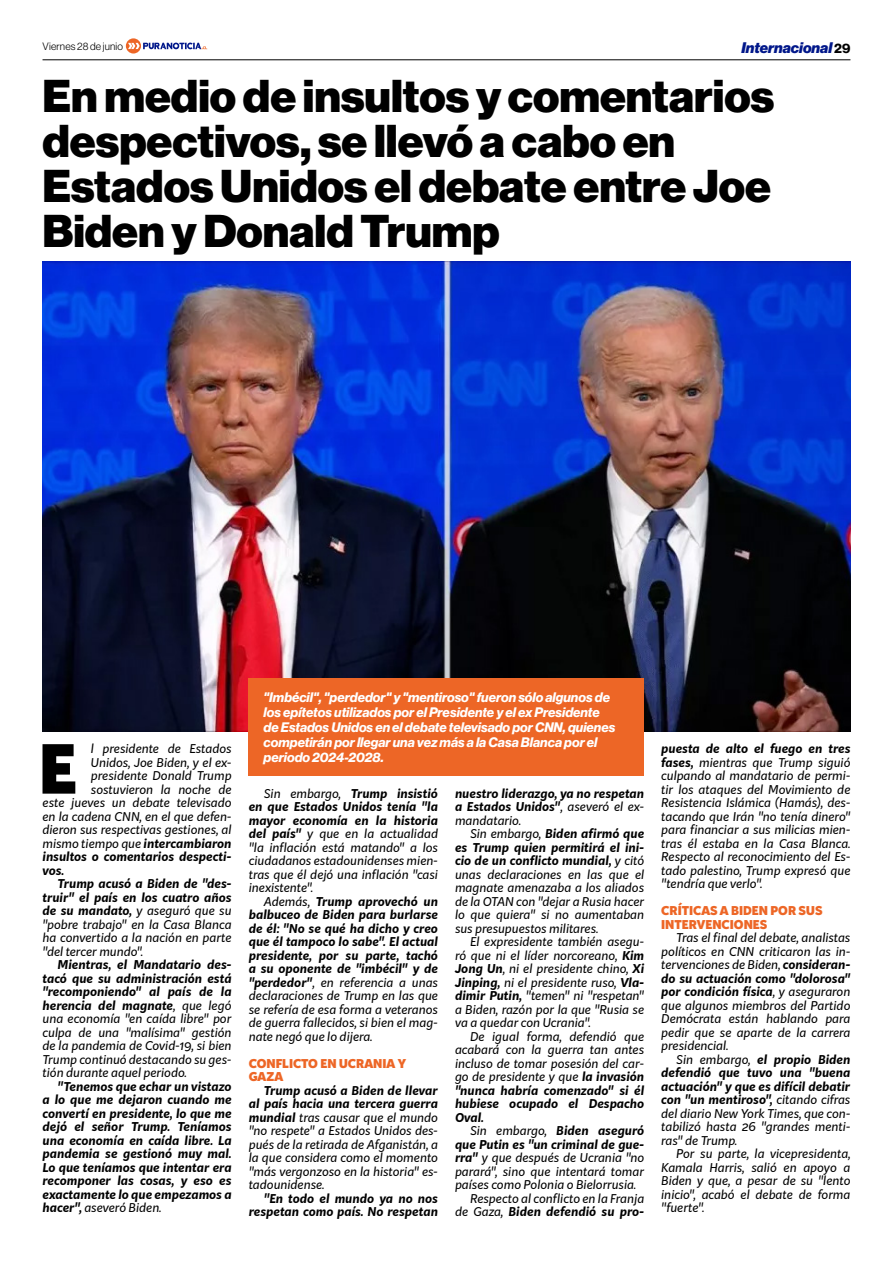
<style>
.page{position:relative;width:893px;height:1263px;background:#fff}
.page>*{position:absolute;margin:0;border:0;box-sizing:border-box;transform-origin:0 0}
.t1{font:900 66.3px "Kit Sans";color:#000}
.t2{font:45px/45px "N Haas Grotesk DS Pro 95 Blk";color:#000}
.t3{font:15px "N Haas Grotesk DS Pro 96 Blk It";color:#00178a}
.t4{font:13.5px/15px "N Haas Grotesk DS Pro 76 Bd It";color:#fff}
.t5{font:italic 12px/13.5px "Kit Sans";color:#000;text-align:justify}
.t6{font:italic 700 12px/13.5px "Kit Sans";color:#000;text-align:justify}
.t7{font:900 12px/13.5px "Kit Sans";color:#ed6626}
.t8{font:10.5px "N Haas Grotesk DS Pro 45 Lt";letter-spacing:.015em;color:#000}
.s1{font-family:"N Haas Grotesk DS Pro 75 Bd";font-size:13.5px;color:#000}
.s2{font-weight:700}
.s3{font-weight:400}
</style>
<div class="page">
<hr style="left:43px;top:59px;width:807px;height:1px;background:#000">
<img style="left:43px;top:261px;width:807px;height:470px">
<div style="left:249px;top:678px;width:395px;height:98px;background:#ed6626"></div>
<svg style="left:126px;top:38px;width:81px;height:16px"></svg>
<p class="t3" style="left:742px;top:39px;width:110px">Internacional<span class="s1">29</span></p>
<h2 class="t2" style="left:43px;top:74px;width:733px">En medio de insultos y comentarios despectivos, se llevó a cabo en<br>Estados Unidos el debate entre Joe<br>Biden y Donald Trump</h2>
<p class="t8" style="left:43px;top:40px;width:82px">Viernes 28 de junio</p>
<h1 class="t1" style="left:39px;top:709px;width:40px">E</h1>
<p class="t5" style="left:91px;top:741px;width:142px">l presidente de Estados</p>
<p class="t5" style="left:91px;top:755px;width:142px">Unidos, Joe Biden, y el ex-</p>
<p class="t5" style="left:91px;top:768px;width:142px">presidente Donald Trump</p>
<p class="t5" style="left:91px;top:782px;width:142px">sostuvieron la noche de</p>
<p class="t5" style="left:43px;top:795px;width:191px">este jueves un debate televisado</p>
<p class="t5" style="left:43px;top:809px;width:191px">en la cadena CNN, en el que defen-</p>
<p class="t5" style="left:43px;top:822px;width:191px">dieron sus respectivas gestiones, al</p>
<p class="t5" style="left:43px;top:836px;width:191px">mismo tiempo que <span class="s2">intercambiaron</span></p>
<p class="t6" style="left:43px;top:849px;width:191px">insultos o comentarios despecti-</p>
<p class="t6" style="left:43px;top:862px;width:23px">vos.</p>
<p class="t6" style="left:58px;top:876px;width:176px">Trump acusó a Biden de "des-</p>
<p class="t6" style="left:43px;top:889px;width:191px">truir" el país en los cuatro años</p>
<p class="t5" style="left:43px;top:903px;width:191px"><span class="s2">de su mandato,</span> y aseguró que su</p>
<p class="t5" style="left:43px;top:917px;width:191px">"pobre trabajo" en la Casa Blanca</p>
<p class="t5" style="left:43px;top:930px;width:191px">ha convertido a la nación en parte</p>
<p class="t5" style="left:43px;top:944px;width:102px">"del tercer mundo".</p>
<p class="t5" style="left:43px;top:957px;width:191px;text-indent:15px"><span class="s2">Mientras, el Mandatario des&shy;tacó que su administración está "recomponiendo" al país de la herencia del magnate</span>, que legó una economía "en caída libre" por culpa de una "malísima" gestión de la pandemia de Covid-19, si bien Trump continuó destacando su ges&shy;tión durante aquel periodo.</p>
<p class="t6" style="left:43px;top:1078px;width:191px;text-indent:15px">"Tenemos que echar un vistazo a lo que me dejaron cuando me convertí en presidente, lo que me dejó el señor Trump. Teníamos una economía en caída libre. La pandemia se gestionó muy mal.<br>Lo que teníamos que intentar era recomponer las cosas, y eso es exactamente lo que empezamos a hacer", <span class="s3">aseveró Biden.</span></p>
<p class="t4" style="left:264px;top:690px;width:353px">"Imbécil", "perdedor" y "mentiroso" fueron sólo algunos de los epítetos utilizados por el Presidente y el ex Presidente de Estados Unidos en el debate televisado por CNN, quienes competirán por llegar una vez más a la Casa Blanca por el periodo 2024-2028.</p>
<p class="t5" style="left:249px;top:786px;width:191px;text-indent:15px">Sin embargo, <span class="s2">Trump insistió en que Estados Unidos tenía "la mayor economía en la historia del país"</span> y que en la actualidad "la inflación está matando" a los ciudadanos estadounidenses mien&shy;tras que él dejó una inflación "casi inexistente".</p>
<p class="t6" style="left:249px;top:893px;width:191px;text-indent:15px"><span class="s3">Además,</span> Trump aprovechó un balbuceo de Biden para burlarse de él: "No se qué ha dicho y creo que él tampoco lo sabe". El actual presidente, por su parte, tachó a su oponente de "imbécil" y de "perdedor"<span class="s3">, en referencia a unas declaraciones de Trump en las que se refería de esa forma a veteranos de guerra fallecidos, si bien el mag&shy;nate negó que lo dijera.</span></p>
<p class="t7" style="left:249px;top:1055px;width:159px">CONFLICTO EN UCRANIA Y<br>GAZA</p>
<p class="t5" style="left:249px;top:1083px;width:191px;text-indent:15px"><span class="s2">Trump acusó a Biden de llevar al país hacia una tercera guerra mundial</span> tras causar que el mundo "no respete" a Estados Unidos des&shy;pués de la retirada de Afganistán, a la que considera como el momento "más vergonzoso en la historia" es&shy;tadounidense.</p>
<p class="t6" style="left:249px;top:1190px;width:191px;text-align:right">"En todo el mundo ya no nos respetan como país. No respetan</p>
<p class="t6" style="left:455px;top:785px;width:191px">nuestro liderazgo, ya no respetan a Estados Unidos"<span class="s3">, aseveró el ex&shy;mandatario.</span></p>
<p class="t5" style="left:455px;top:826px;width:191px;text-indent:15px">Sin embargo, <span class="s2">Biden afirmó que es Trump quien permitirá el ini&shy;cio de un conflicto mundial,</span> y citó unas declaraciones en las que el magnate amenazaba a los aliados de la OTAN con "dejar a Rusia hacer lo que quiera" si no aumentaban sus presupuestos militares.</p>
<p class="t5" style="left:455px;top:934px;width:191px;text-indent:15px">El expresidente también asegu&shy;ró que ni el líder norcoreano, <span class="s2">Kim Jong Un</span>, ni el presidente chino, <span class="s2">Xi Jinping,</span> ni el presidente ruso, <span class="s2">Vla&shy;dimir Putin,</span> "temen" ni "respetan" a Biden, razón por la que "Rusia se va a quedar con Ucrania".</p>
<p class="t5" style="left:455px;top:1029px;width:191px;text-indent:15px">De igual forma, defendió que acabará con la guerra tan antes incluso de tomar posesión del car&shy;go de presidente y que <span class="s2">la invasión "nunca habría comenzado" si él hubiese ocupado el Despacho Oval.</span></p>
<p class="t6" style="left:470px;top:1123px;width:176px"><span class="s3">Sin embargo,</span> Biden aseguró</p>
<p class="t6" style="left:455px;top:1136px;width:191px">que Putin es "un criminal de gue-</p>
<p class="t5" style="left:455px;top:1150px;width:191px"><span class="s2">rra"</span> y que después de Ucrania "no</p>
<p class="t5" style="left:455px;top:1164px;width:191px">parará", sino que intentará tomar</p>
<p class="t5" style="left:455px;top:1177px;width:183px">países como Polonia o Bielorrusia.</p>
<p class="t5" style="left:470px;top:1191px;width:176px">Respecto al conflicto en la Franja</p>
<p class="t6" style="left:455px;top:1204px;width:191px"><span class="s3">de Gaza,</span> Biden defendió su pro-</p>
<p class="t5" style="left:661px;top:741px;width:191px"><span class="s2">puesta de alto el fuego en tres fases,</span> mientras que Trump siguió culpando al mandatario de permi&shy;tir los ataques del Movimiento de Resistencia Islámica (Hamás), des&shy;tacando que Irán "no tenía dinero" para financiar a sus milicias mien&shy;tras él estaba en la Casa Blanca.<br>Respecto al reconocimiento del Es&shy;tado palestino, Trump expresó que "tendría que verlo".</p>
<p class="t7" style="left:661px;top:903px;width:163px">CRÍTICAS A BIDEN POR SUS<br>INTERVENCIONES</p>
<p class="t5" style="left:661px;top:930px;width:191px;text-indent:15px">Tras el final del debate, analistas políticos en CNN criticaron las in&shy;tervenciones de Biden, <span class="s2">consideran&shy;do su actuación como "dolorosa" por condición física</span>, y aseguraron que algunos miembros del Partido Demócrata están hablando para pedir que se aparte de la carrera presidencial.</p>
<p class="t5" style="left:661px;top:1052px;width:191px;text-indent:15px">Sin embargo, <span class="s2">el propio Biden defendió que tuvo una "buena actuación" y que es difícil debatir con "un mentiroso",</span> citando cifras del diario New York Times, que con&shy;tabilizó hasta 26 "grandes menti&shy;ras" de Trump.</p>
<p class="t5" style="left:661px;top:1146px;width:191px;text-indent:15px">Por su parte, la vicepresidenta, Kamala Harris, salió en apoyo a Biden y que, a pesar de su "lento inicio", acabó el debate de forma "fuerte".</p>
</div>
